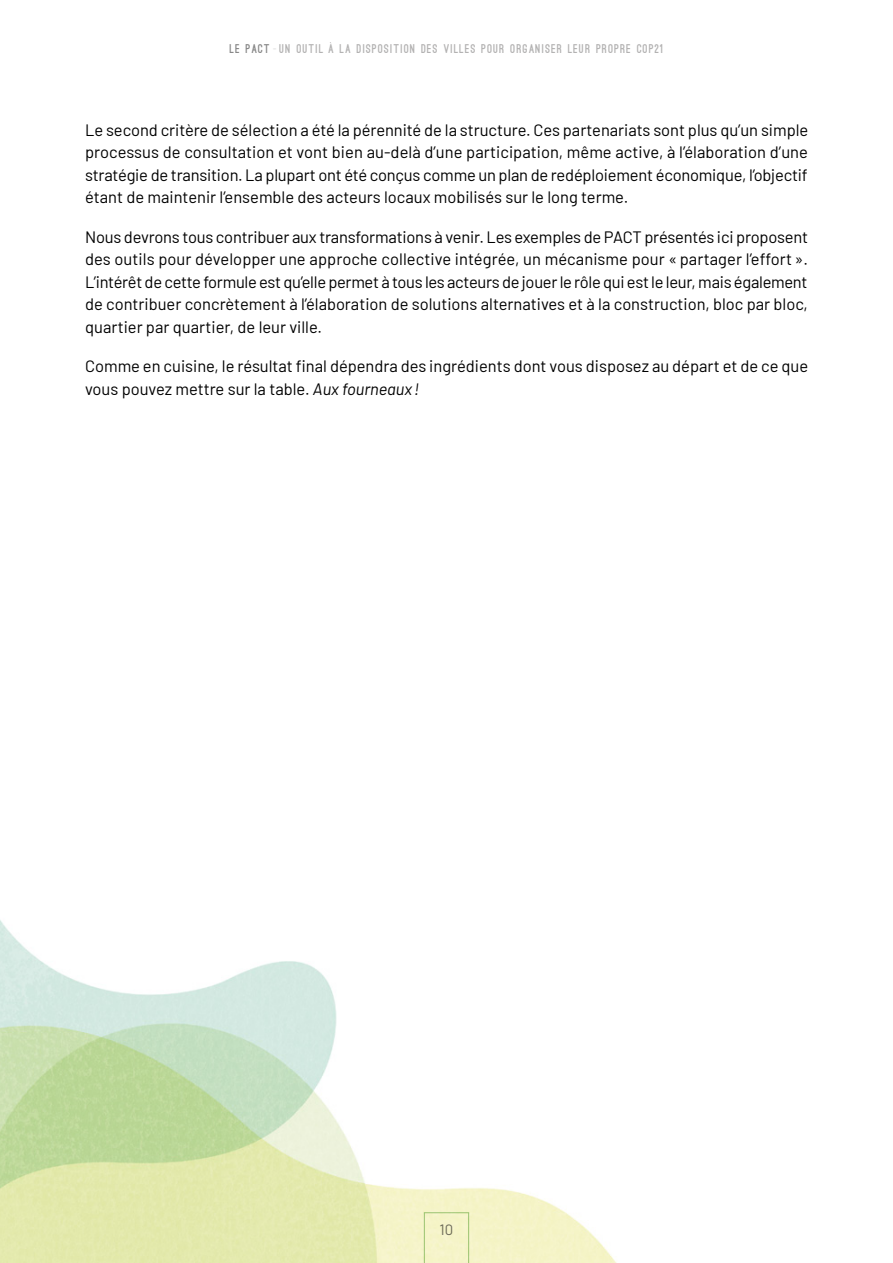
<style>
.page{position:relative;width:893px;height:1263px;background:#fff}
.page>*{position:absolute;margin:0;border:0;box-sizing:border-box;transform-origin:0 0}
.t1{font:16.5px/22.5px "Barlow";color:#000;text-align:justify}
.t2{font:15px "Barlow";color:#706f6f}
.t3{font:900 12px "Ostrich Sans";letter-spacing:.1em;color:#b3b2b2}
.s1{color:#878787}
.s2{font-weight:500}
.s3{font-style:italic}
</style>
<div class="page">
<img style="left:0;top:920px;width:617px;height:343px">
<p class="t3" style="left:230px;top:44px;width:435px"><span class="s1">LE PACT</span> <span class="s2">–</span> UN OUTIL A LA DISPOSITION DES VILLES POUR ORGANISER LEUR PROPRE COP21</p>
<p class="t1" style="left:85px;top:117px;width:725px">Le second critère de sélection a été la pérennité de la structure. Ces partenariats sont plus qu’un simple processus de consultation et vont bien au-delà d’une participation, même active, à l’élaboration d’une stratégie de transition. La plupart ont été conçus comme un plan de redéploiement économique, l’objectif étant de maintenir l’ensemble des acteurs locaux mobilisés sur le long terme.</p>
<p class="t1" style="left:85px;top:224px;width:725px">Nous devrons tous contribuer aux transformations à venir. Les exemples de PACT présentés ici proposent des outils pour développer une approche collective intégrée, un mécanisme pour «partager l’effort».<br>L’intérêt de cette formule est qu’elle permet à tous les acteurs de jouer le rôle qui est le leur, mais également de contribuer concrètement à l’élaboration de solutions alternatives et à la construction, bloc par bloc, quartier par quartier, de leur ville.</p>
<p class="t1" style="left:85px;top:354px;width:725px">Comme en cuisine, le résultat final dépendra des ingrédients dont vous disposez au départ et de ce que vous pouvez mettre sur la table. <span class="s3">Aux fourneaux !</span></p>
<p class="t2" style="left:440px;top:1219px;width:15px">10</p>
</div>
